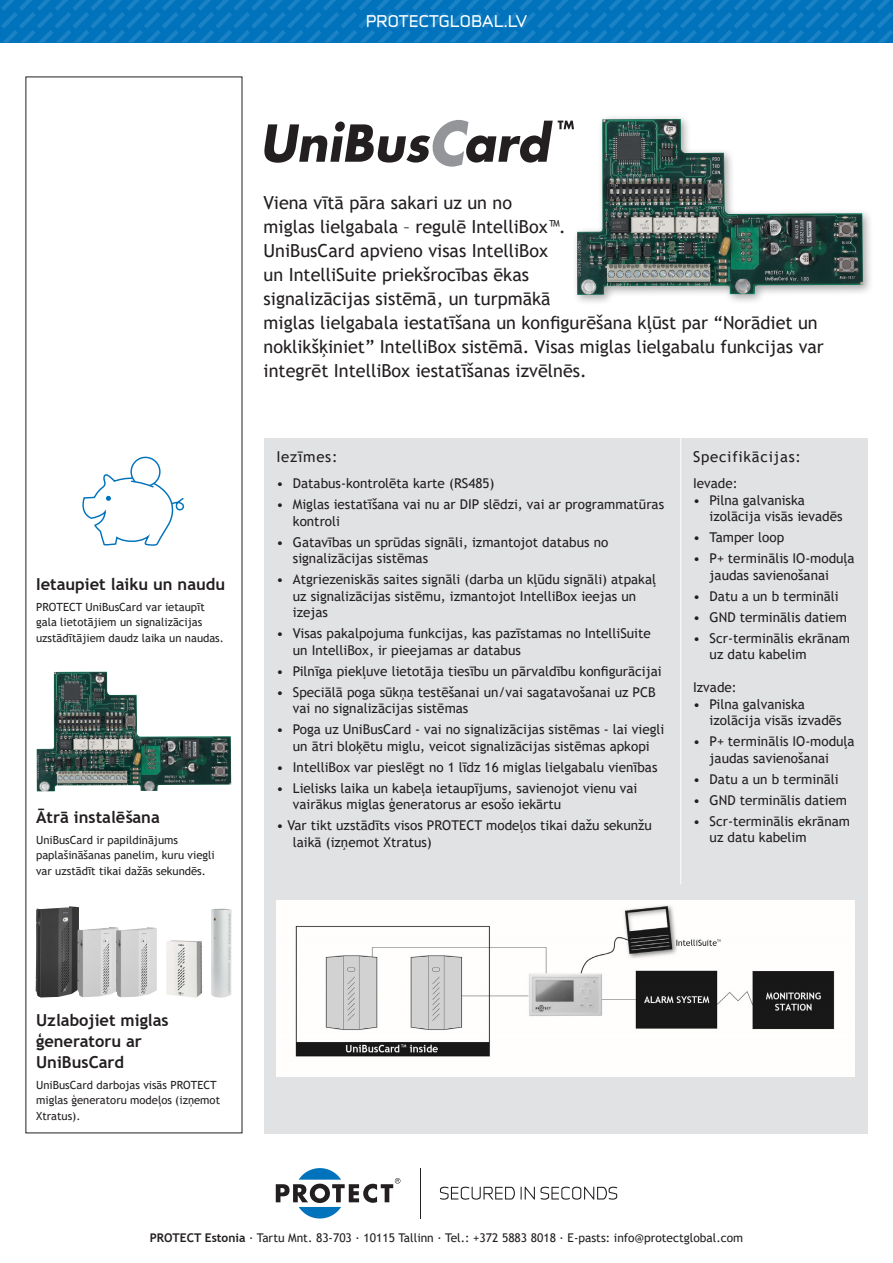
<style>
.page{position:relative;width:893px;height:1263px;background:#fff}
.page>*{position:absolute;margin:0;border:0;box-sizing:border-box;transform-origin:0 0}
.t1{font:18px/24px "Trebuchet MS";color:#231f20}
.t2{font:700 16.5px/21px "Trebuchet MS";color:#231f20}
.t3{font:15.3px "Infinity T Bold";letter-spacing:.03em;color:#fff}
.t4{font:15px "Trebuchet MS";letter-spacing:.05em;color:#231f20}
.t5{font:13.5px/16.5px "Trebuchet MS";color:#231f20}
.t6{font:12px "Trebuchet MS";color:#231f20}
.t7{font:11.25px/15.8px "Trebuchet MS";color:#231f20}
.s1{font-weight:700}
</style>
<div class="page">
<div style="left:264px;top:438px;width:603px;height:695px;background:#e1e2e4"></div>
<div style="left:572px;top:114px;width:302px;height:192px;background:#231f20;opacity:.4"></div>
<img style="left:577px;top:119px;width:286px;height:176px">
<svg style="left:440px;top:1187px;width:75px;height:13px"></svg>
<svg style="left:521px;top:1187px;width:96px;height:13px"></svg>
<svg style="left:276px;top:1168px;width:124px;height:50px"></svg>
<hr style="left:420px;top:1168px;width:1px;height:50px;background:#231f20">
<svg style="left:1px;top:0;width:892px;height:43px;background:#0676be"></svg>
<img style="left:211px;top:909px;width:21px;height:89px">
<img style="left:36px;top:906px;width:43px;height:91px">
<img style="left:78px;top:927px;width:38px;height:70px">
<img style="left:116px;top:927px;width:41px;height:70px">
<img style="left:166px;top:940px;width:37px;height:58px">
<svg style="left:82px;top:456px;width:103px;height:90px"></svg>
<svg style="left:264px;top:120px;width:310px;height:47px"></svg>
<img style="left:36px;top:671px;width:195px;height:120px">
<hr style="left:680px;top:438px;width:1px;height:446px;background:#fff">
<img style="left:276px;top:900px;width:579px;height:177px">
<p class="t3" style="left:366px;top:10px;width:163px">PROTECTGLOBAL.LV</p>
<p class="t1" style="left:264px;top:190px;width:562px">Viena vītā pāra sakari uz un no<br>miglas lielgabala – regulē IntelliBox™.<br>UniBusCard apvieno visas IntelliBox<br>un IntelliSuite priekšrocības ēkas<br>signalizācijas sistēmā, un turpmākā<br>miglas lielgabala iestatīšana un konfigurēšana kļūst par “Norādiet un noklikšķiniet” IntelliBox sistēmā. Visas miglas lielgabalu funkcijas var integrēt IntelliBox iestatīšanas izvēlnēs.</p>
<p class="t2" style="left:36px;top:574px;width:191px">Ietaupiet laiku un naudu</p>
<p class="t7" style="left:36px;top:599px;width:189px">PROTECT UniBusCard var ietaupīt gala lietotājiem un signalizācijas uzstādītājiem daudz laika un naudas.</p>
<p class="t2" style="left:36px;top:807px;width:125px">Ātrā instalēšana</p>
<p class="t7" style="left:36px;top:832px;width:180px">UniBusCard ir papildinājums paplašināšanas panelim, kuru viegli var uzstādīt tikai dažās sekundēs.</p>
<p class="t4" style="left:276px;top:447px;width:63px">Iezīmes:</p>
<p class="t4" style="left:693px;top:447px;width:109px">Specifikācijas:</p>
<p class="t5" style="left:276px;top:475px;width:220px">• Databus-kontrolēta karte (RS485)</p>
<p class="t5" style="left:293px;top:496px;width:373px;text-indent:-16px">• Miglas iestatīšana vai nu ar DIP slēdzi, vai ar programmatūras kontroli</p>
<p class="t5" style="left:293px;top:534px;width:317px;text-indent:-16px">• Gatavības un sprūdas signāli, izmantojot databus no signalizācijas sistēmas</p>
<p class="t5" style="left:293px;top:571px;width:365px;text-indent:-16px">• Atgriezeniskās saites signāli (darba un kļūdu signāli) atpakaļ uz signalizācijas sistēmu, izmantojot IntelliBox ieejas un izejas</p>
<p class="t5" style="left:293px;top:625px;width:359px;text-indent:-16px">• Visas pakalpojuma funkcijas, kas pazīstamas no IntelliSuite un IntelliBox, ir pieejamas ar databus</p>
<p class="t5" style="left:276px;top:663px;width:387px">• Pilnīga piekļuve lietotāja tiesību un pārvaldību konfigurācijai</p>
<p class="t5" style="left:293px;top:684px;width:364px;text-indent:-16px">• Speciālā poga sūkņa testēšanai un/vai sagatavošanai uz PCB vai no signalizācijas sistēmas</p>
<p class="t5" style="left:276px;top:721px;width:389px;text-align:center">• Poga uz UniBusCard - vai no signalizācijas sistēmas - lai viegli un ātri bloķētu miglu, veicot signalizācijas sistēmas apkopi</p>
<p class="t5" style="left:276px;top:759px;width:383px">• IntelliBox var pieslēgt no 1 līdz 16 miglas lielgabalu vienības</p>
<p class="t5" style="left:293px;top:780px;width:346px;text-indent:-16px">• Lielisks laika un kabeļa ietaupījums, savienojot vienu vai vairākus miglas ģeneratorus ar esošo iekārtu</p>
<p class="t5" style="left:293px;top:817px;width:360px;text-indent:-16px">• Var tikt uzstādīts visos PROTECT modeļos tikai dažu sekunžu laikā (izņemot Xtratus)</p>
<p class="t5" style="left:693px;top:475px;width:46px">Ievade:</p>
<p class="t5" style="left:710px;top:492px;width:135px;text-indent:-16px">• Pilna galvaniska izolācija visās ievadēs</p>
<p class="t5" style="left:693px;top:529px;width:93px">• Tamper loop</p>
<p class="t5" style="left:710px;top:550px;width:147px;text-indent:-16px">• P+ terminālis IO-moduļa jaudas savienošanai</p>
<p class="t5" style="left:693px;top:588px;width:147px">• Datu a un b termināli</p>
<p class="t5" style="left:693px;top:609px;width:155px">• GND terminālis datiem</p>
<p class="t5" style="left:710px;top:630px;width:142px;text-indent:-16px">• Scr-terminālis ekrānam uz datu kabelim</p>
<p class="t5" style="left:693px;top:679px;width:45px">Izvade:</p>
<p class="t5" style="left:710px;top:696px;width:134px;text-indent:-16px">• Pilna galvaniska izolācija visās izvadēs</p>
<p class="t5" style="left:710px;top:733px;width:147px;text-indent:-16px">• P+ terminālis IO-moduļa jaudas savienošanai</p>
<p class="t5" style="left:693px;top:771px;width:147px">• Datu a un b termināli</p>
<p class="t5" style="left:693px;top:792px;width:155px">• GND terminālis datiem</p>
<p class="t5" style="left:710px;top:813px;width:142px;text-indent:-16px">• Scr-terminālis ekrānam uz datu kabelim</p>
<p class="t2" style="left:36px;top:1010px;width:134px">Uzlabojiet miglas ģeneratoru ar<br>UniBusCard</p>
<p class="t7" style="left:36px;top:1077px;width:185px">UniBusCard darbojas visās PROTECT miglas ģeneratoru modeļos (izņemot<br>Xtratus).</p>
<p class="t6" style="left:150px;top:1230px;width:595px"><span class="s1">PROTECT Estonia</span> · Tartu Mnt. 83-703 · 10115 Tallinn · Tel.: +372 5883 8018 · E-pasts: info@protectglobal.com</p>
</div>
